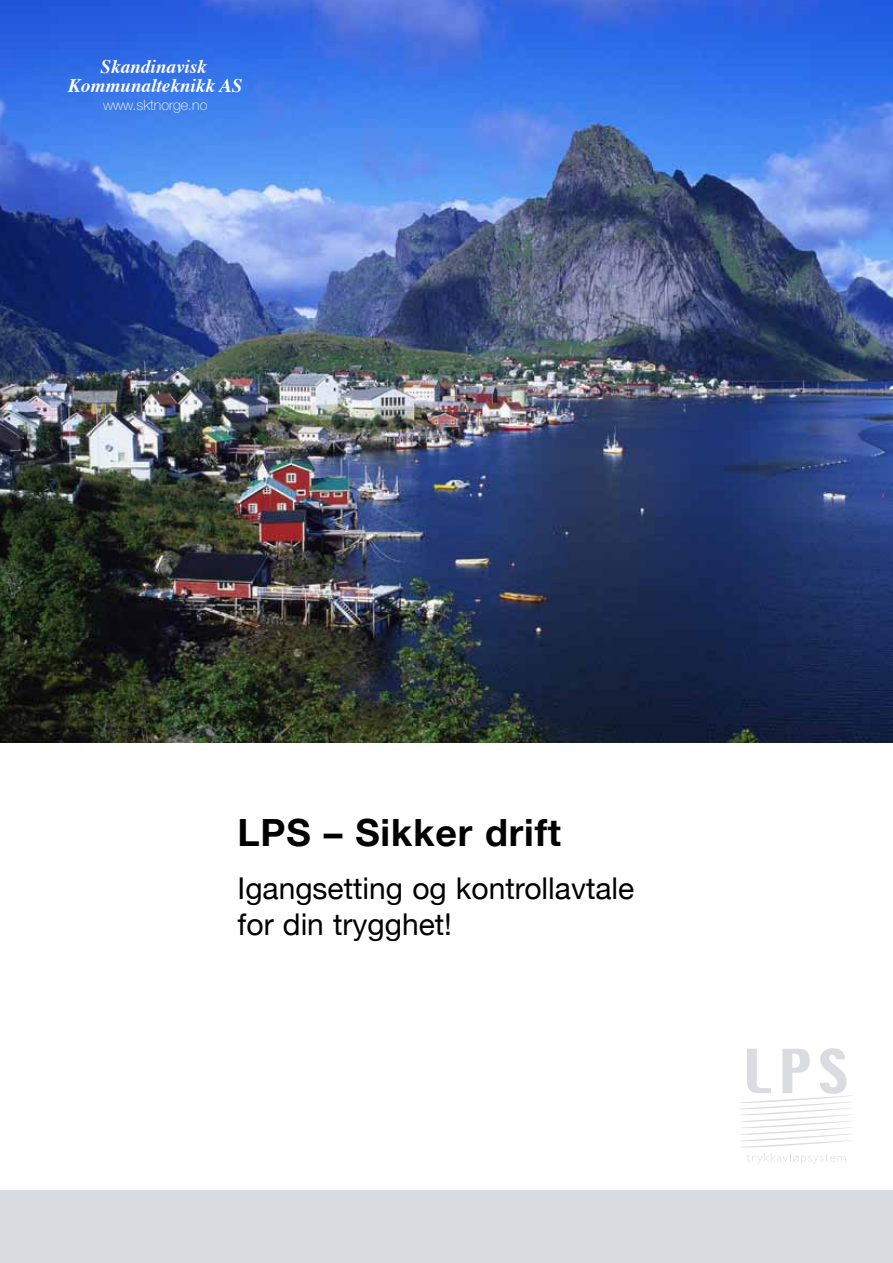
<style>
.page{position:relative;width:893px;height:1263px;background:#fff}
.page>*{position:absolute;margin:0;border:0;box-sizing:border-box;transform-origin:0 0}
.t1{font:700 37.5px "Helvetica Neue";letter-spacing:.02em;color:#000}
.t2{font:30px/36px "Helvetica Neue";color:#000}
.t3{font:italic 700 19.2px/19.2px "Times";color:#fff;text-align:center}
.t4{font:100 14.4px "Helvetica Neue";color:#fff}
</style>
<div class="page">
<div style="left:0;top:1191px;width:893px;height:72px;background:#dadae1"></div>
<img style="left:0;top:0;width:893px;height:743px">
<svg style="left:739px;top:1048px;width:114px;height:116px"></svg>
<p class="t3" style="left:69px;top:55px;width:175px">Skandinavisk<br>Kommunalteknikk AS</p>
<p class="t4" style="left:103px;top:97px;width:106px">www.sktnorge.no</p>
<p class="t1" style="left:238px;top:809px;width:325px">LPS – Sikker drift</p>
<p class="t2" style="left:238px;top:870px;width:398px">Igangsetting og kontrollavtale for din trygghet!</p>
</div>
